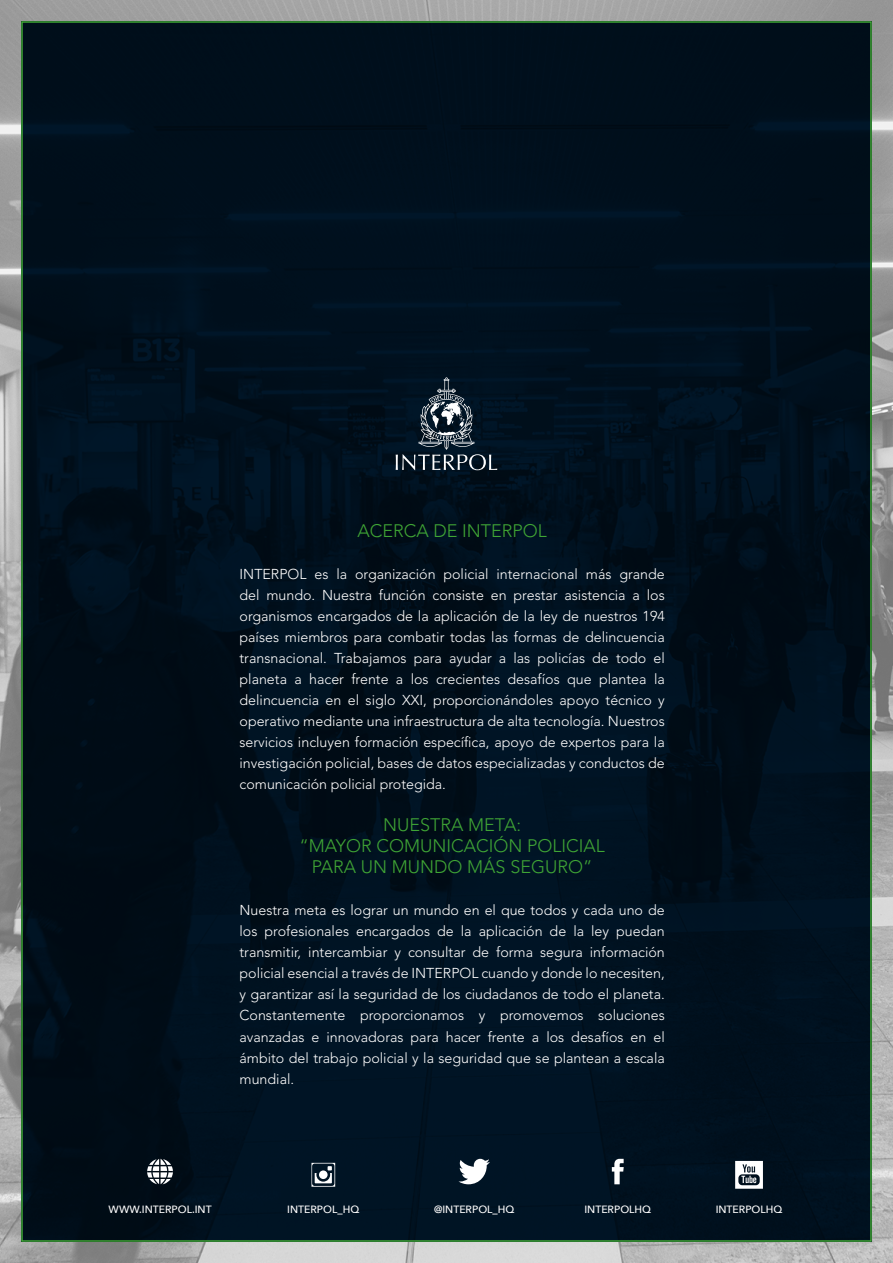
<style>
.page{position:relative;width:893px;height:1263px;background:#fff}
.page>*{position:absolute;margin:0;border:0;box-sizing:border-box;transform-origin:0 0}
.t1{font:300 18px/21px "Avenir LT Std";color:#3fa535;text-align:center}
.t2{font:300 14.25px/21px "Avenir LT Std";color:#fff;text-align:justify}
.t3{font:500 10.5px "Avenir Next";color:#fff}
</style>
<div class="page">
<img style="left:0;top:0;width:893px;height:1263px">
<div style="left:21px;top:21px;width:851px;height:1221px;background:#000f1d"></div>
<svg style="left:147px;top:1159px;width:26px;height:25px"></svg>
<svg style="left:311px;top:1163px;width:24px;height:24px"></svg>
<svg style="left:458px;top:1159px;width:32px;height:25px"></svg>
<svg style="left:612px;top:1159px;width:12px;height:25px"></svg>
<svg style="left:735px;top:1161px;width:28px;height:28px"></svg>
<svg style="left:396px;top:377px;width:101px;height:93px"></svg>
<p class="t1" style="left:357px;top:521px;width:191px">ACERCA DE INTERPOL</p>
<p class="t2" style="left:240px;top:564px;width:427px">INTERPOL es la organización policial internacional más grande del mundo. Nuestra función consiste en prestar asistencia a los organismos encargados de la aplicación de la ley de nuestros 194 países miembros para combatir todas las formas de delincuencia transnacional. Trabajamos para ayudar a las policías de todo el planeta a hacer frente a los crecientes desafíos que plantea la delincuencia en el siglo XXI, proporcionándoles apoyo técnico y operativo mediante una infraestructura de alta tecnología. Nuestros servicios incluyen formación específica, apoyo de expertos para la investigación policial, bases de datos especializadas y conductos de comunicación policial protegida.</p>
<p class="t1" style="left:299px;top:815px;width:307px">NUESTRA META:<br>“MAYOR COMUNICACIÓN POLICIAL<br>PARA UN MUNDO MÁS SEGURO”</p>
<p class="t2" style="left:240px;top:900px;width:427px">Nuestra meta es lograr un mundo en el que todos y cada uno de los profesionales encargados de la aplicación de la ley puedan transmitir, intercambiar y consultar de forma segura información policial esencial a través de INTERPOL cuando y donde lo necesiten, y garantizar así la seguridad de los ciudadanos de todo el planeta.<br>Constantemente proporcionamos y promovemos soluciones avanzadas e innovadoras para hacer frente a los desafíos en el ámbito del trabajo policial y la seguridad que se plantean a escala mundial.</p>
<p class="t3" style="left:109px;top:1200px;width:105px">WWW.INTERPOL.INT</p>
<p class="t3" style="left:287px;top:1200px;width:73px">INTERPOL_HQ</p>
<p class="t3" style="left:434px;top:1200px;width:82px">@INTERPOL_HQ</p>
<p class="t3" style="left:584px;top:1200px;width:68px">INTERPOLHQ</p>
<p class="t3" style="left:716px;top:1200px;width:68px">INTERPOLHQ</p>
</div>
